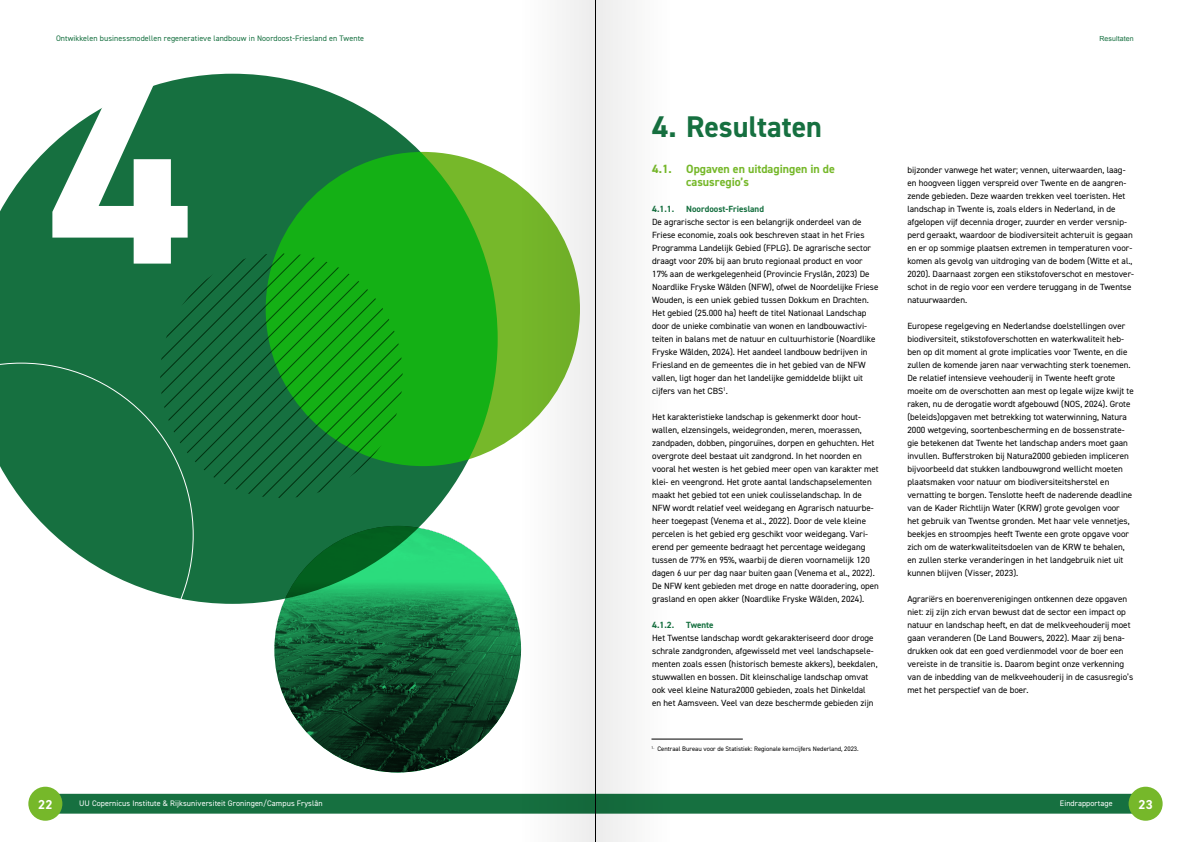
<style>
.page{position:relative;width:1191px;height:842px;background:#fff}
.page>*{position:absolute;margin:0;border:0;box-sizing:border-box;transform-origin:0 0}
.t1{font:700 265.6px "DIN2014";color:#fff}
.t2{font:700 30px "DIN2014";color:#167040}
.t3{font:700 13px "DIN2014";color:#fff}
.t4{font:700 12px/13px "DIN2014";color:#76b82a}
.t5{font:9px/13px "DIN2014";color:#000}
.t6{font:700 9px "DIN2014";color:#167040}
.t7{font:8px "DIN2014";letter-spacing:.01em;color:#167040}
.t8{font:8px "DIN2014";letter-spacing:.01em;color:#fff}
.t9{font:7px "Arial";letter-spacing:.01em;color:#167040}
.t10{font:6.5px "DIN2014";color:#000}
</style>
<div class="page">
<div style="left:47px;top:794px;width:1096px;height:20px;background:#167040;border-radius:10px"></div>
<div style="left:28px;top:787px;width:34px;height:34px;background:#76b82a;border-radius:50%"></div>
<div style="left:1128px;top:787px;width:34px;height:34px;background:#76b82a;border-radius:50%"></div>
<div style="left:266px;top:152px;width:314px;height:314px;background:#76b82a;border-radius:50%"></div>
<svg style="left:0;top:74px;width:497px;height:530px;fill:#167040"></svg>
<img style="left:274px;top:526px;width:247px;height:246px">
<svg style="left:160px;top:253px;width:243px;height:245px"></svg>
<svg style="left:0;top:363px;width:193px;height:241px"></svg>
<hr style="left:651px;top:739px;width:92px;height:1px;background:#000">
<div style="left:595px;top:0;width:75px;height:842px;background:#f5f5f5"></div>
<svg style="left:521px;top:0;width:74px;height:842px"></svg>
<hr style="left:595px;top:0;width:1px;height:842px;background:#000">
<p class="t7" style="left:56px;top:33px;width:310px">Ontwikkelen businessmodellen regeneratieve landbouw in Noordoost-Friesland en Twente</p>
<p class="t9" style="left:1099px;top:34px;width:36px">Resultaten</p>
<h1 class="t1" style="left:50px;top:-5px;width:145px">4</h1>
<h2 class="t2" style="left:652px;top:106px;width:171px">4. Resultaten</h2>
<h3 class="t4" style="left:686px;top:162px;width:150px;text-indent:-34px">4.1. Opgaven en uitdagingen in de casusregio’s</h3>
<p class="t6" style="left:652px;top:203px;width:24px">4.1.1.</p>
<p class="t6" style="left:686px;top:203px;width:79px">Noordoost-Friesland</p>
<p class="t5" style="left:652px;top:215px;width:228px">De agrarische sector is een belangrijk onderdeel van de Friese economie, zoals ook beschreven staat in het Fries Programma Landelijk Gebied (FPLG). De agrarische sector draagt voor 20% bij aan bruto regionaal product en voor 17% aan de werkgelegenheid (Provincie Fryslân, 2023) De Noardlike Fryske Wâlden (NFW), ofwel de Noordelijke Friese Wouden, is een uniek gebied tussen Dokkum en Drachten.<br>Het gebied (25.000 ha) heeft de titel Nationaal Landschap door de unieke combinatie van wonen en landbouwactivi&shy;teiten in balans met de natuur en cultuurhistorie (Noardlike Fryske Wâlden, 2024). Het aandeel landbouw bedrijven in Friesland en de gemeentes die in het gebied van de NFW vallen, ligt hoger dan het landelijke gemiddelde blijkt uit cijfers van het CBS<sup>1</sup>.</p>
<p class="t5" style="left:652px;top:410px;width:228px">Het karakteristieke landschap is gekenmerkt door hout&shy;wallen, elzensingels, weidegronden, meren, moerassen, zandpaden, dobben, pingoruïnes, dorpen en gehuchten. Het overgrote deel bestaat uit zandgrond. In het noorden en vooral het westen is het gebied meer open van karakter met klei- en veengrond. Het grote aantal landschapselementen maakt het gebied tot een uniek coulisselandschap. In de NFW wordt relatief veel weidegang en Agrarisch natuurbe&shy;heer toegepast (Venema et al., 2022). Door de vele kleine percelen is het gebied erg geschikt voor weidegang. Vari&shy;ërend per gemeente bedraagt het percentage weidegang tussen de 77% en 95%, waarbij de dieren voornamelijk 120 dagen 6 uur per dag naar buiten gaan (Venema et al., 2022).<br>De NFW kent gebieden met droge en natte dooradering, open grasland en open akker (Noardlike Fryske Wâlden, 2024).</p>
<p class="t6" style="left:652px;top:619px;width:24px">4.1.2.</p>
<p class="t6" style="left:686px;top:619px;width:29px">Twente</p>
<p class="t5" style="left:652px;top:631px;width:227px">Het Twentse landschap wordt gekarakteriseerd door droge schrale zandgronden, afgewisseld met veel landschapsele&shy;menten zoals essen (historisch bemeste akkers), beekdalen, stuwwallen en bossen. Dit kleinschalige landschap omvat ook veel kleine Natura2000 gebieden, zoals het Dinkeldal<br>en het Aamsveen. Veel van deze beschermde gebieden zijn</p>
<p class="t10" style="left:651px;top:744px;width:209px"><sup>1.</sup> Centraal Bureau voor de Statistiek: Regionale kerncijfers Nederland, 2023.</p>
<p class="t5" style="left:907px;top:163px;width:228px">bijzonder vanwege het water; vennen, uiterwaarden, laag&shy;en hoogveen liggen verspreid over Twente en de aangren&shy;zende gebieden. Deze waarden trekken veel toeristen. Het landschap in Twente is, zoals elders in Nederland, in de afgelopen vijf decennia droger, zuurder en verder versnip&shy;perd geraakt, waardoor de biodiversiteit achteruit is gegaan en er op sommige plaatsen extremen in temperaturen voor&shy;komen als gevolg van uitdroging van de bodem (Witte et al., 2020). Daarnaast zorgen een stikstofoverschot en mestover&shy;schot in de regio voor een verdere teruggang in de Twentse natuurwaarden.</p>
<p class="t5" style="left:907px;top:319px;width:228px">Europese regelgeving en Nederlandse doelstellingen over biodiversiteit, stikstofoverschotten en waterkwaliteit heb&shy;ben op dit moment al grote implicaties voor Twente, en die zullen de komende jaren naar verwachting sterk toenemen.<br>De relatief intensieve veehouderij in Twente heeft grote moeite om de overschotten aan mest op legale wijze kwijt te raken, nu de derogatie wordt afgebouwd (NOS, 2024). Grote (beleids)opgaven met betrekking tot waterwinning, Natura 2000 wetgeving, soortenbescherming en de bossenstrate&shy;gie betekenen dat Twente het landschap anders moet gaan invullen. Bufferstroken bij Natura2000 gebieden impliceren bijvoorbeeld dat stukken landbouwgrond wellicht moeten plaatsmaken voor natuur om biodiversiteitsherstel en vernatting te borgen. Tenslotte heeft de naderende deadline van de Kader Richtlijn Water (KRW) grote gevolgen voor het gebruik van Twentse gronden. Met haar vele vennetjes, beekjes en stroompjes heeft Twente een grote opgave voor zich om de waterkwaliteitsdoelen van de KRW te behalen, en zullen sterke veranderingen in het landgebruik niet uit kunnen blijven (Visser, 2023).</p>
<p class="t5" style="left:907px;top:592px;width:227px">Agrariërs en boerenverenigingen ontkennen deze opgaven niet: zij zijn zich ervan bewust dat de sector een impact op natuur en landschap heeft, en dat de melkveehouderij moet gaan veranderen (De Land Bouwers, 2022). Maar zij bena&shy;drukken ook dat een goed verdienmodel voor de boer een vereiste in de transitie is. Daarom begint onze verkenning van de inbedding van de melkveehouderij in de casusregio’s met het perspectief van de boer.</p>
<h3 class="t3" style="left:38px;top:796px;width:16px">22</h3>
<p class="t8" style="left:79px;top:799px;width:245px">UU Copernicus Institute &amp; Rijksuniversiteit Groningen/Campus Fryslân</p>
<p class="t8" style="left:1060px;top:799px;width:54px">Eindrapportage</p>
<h3 class="t3" style="left:1138px;top:796px;width:16px">23</h3>
</div>
